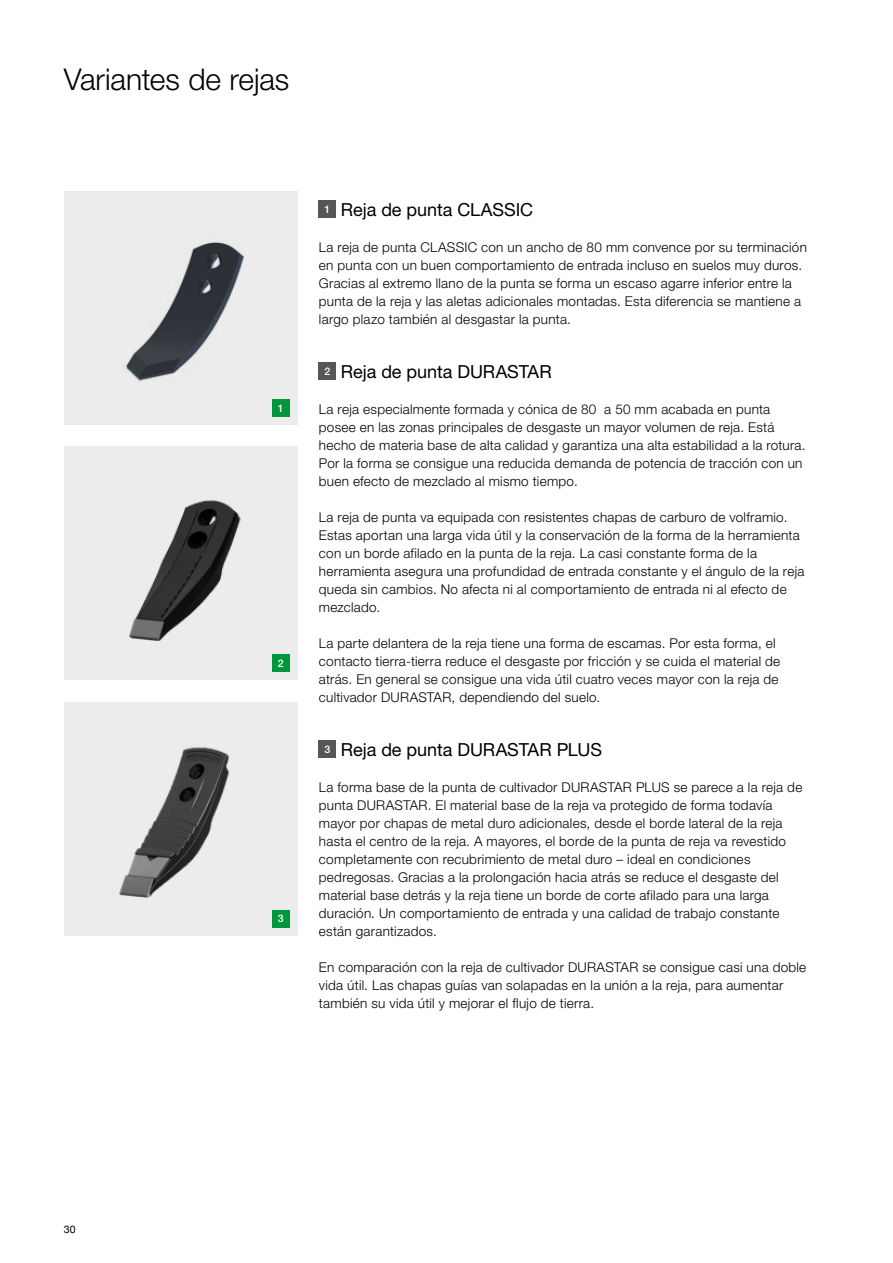
<style>
.page{position:relative;width:893px;height:1263px;background:#fff}
.page>*{position:absolute;margin:0;border:0;box-sizing:border-box;transform-origin:0 0}
.t1{font:300 30px "Helvetica Neue LTW1 G";letter-spacing:-.005em;color:#000}
.t2{font:18px "Helvetica Neue LTW1 G";letter-spacing:-.005em;color:#000}
.t3{font:300 13.5px/18px "Helvetica Neue LTW1 G";letter-spacing:.02em;color:#000}
.t4{font:500 10.5px "Helvetica Neue LTW1 G";color:#fff}
.t5{font:10.5px "Helvetica Neue";color:#000}
</style>
<div class="page">
<img style="left:64px;top:446px;width:234px;height:234px">
<img style="left:64px;top:191px;width:234px;height:234px">
<img style="left:64px;top:702px;width:234px;height:233px">
<div style="left:272px;top:910px;width:17px;height:17px;background:#00963e"></div>
<div style="left:272px;top:655px;width:17px;height:17px;background:#00963e"></div>
<div style="left:272px;top:400px;width:17px;height:17px;background:#00963e"></div>
<div style="left:319px;top:201px;width:17px;height:17px;background:#565655"></div>
<div style="left:319px;top:363px;width:17px;height:17px;background:#565655"></div>
<div style="left:319px;top:741px;width:17px;height:17px;background:#565655"></div>
<h1 class="t1" style="left:64px;top:61px;width:227px">Variantes de rejas</h1>
<p class="t4" style="left:278px;top:402px;width:7px">1</p>
<p class="t4" style="left:278px;top:657px;width:7px">2</p>
<p class="t4" style="left:278px;top:912px;width:7px">3</p>
<h2 class="t2" style="left:324px;top:199px;width:210px"><sup>1</sup> Reja de punta CLASSIC</h2>
<p class="t3" style="left:319px;top:238px;width:489px">La reja de punta CLASSIC con un ancho de 80 mm convence por su terminación en punta con un buen comportamiento de entrada incluso en suelos muy duros.<br>Gracias al extremo llano de la punta se forma un escaso agarre inferior entre la punta de la reja y las aletas adicionales montadas. Esta diferencia se mantiene a largo plazo también al desgastar la punta.</p>
<h2 class="t2" style="left:324px;top:361px;width:229px"><sup>2</sup> Reja de punta DURASTAR</h2>
<p class="t3" style="left:319px;top:400px;width:488px">La reja especialmente formada y cónica de 80 a 50 mm acabada en punta posee en las zonas principales de desgaste un mayor volumen de reja. Está hecho de materia base de alta calidad y garantiza una alta estabilidad a la rotura.<br>Por la forma se consigue una reducida demanda de potencia de tracción con un buen efecto de mezclado al mismo tiempo.</p>
<p class="t3" style="left:319px;top:508px;width:487px">La reja de punta va equipada con resistentes chapas de carburo de volframio.<br>Estas aportan una larga vida útil y la conservación de la forma de la herramienta con un borde afilado en la punta de la reja. La casi constante forma de la herramienta asegura una profundidad de entrada constante y el ángulo de la reja queda sin cambios. No afecta ni al comportamiento de entrada ni al efecto de mezclado.</p>
<p class="t3" style="left:319px;top:634px;width:463px">La parte delantera de la reja tiene una forma de escamas. Por esta forma, el contacto tierra-tierra reduce el desgaste por fricción y se cuida el material de atrás. En general se consigue una vida útil cuatro veces mayor con la reja de cultivador DURASTAR, dependiendo del suelo.</p>
<h2 class="t2" style="left:324px;top:739px;width:279px"><sup>3</sup> Reja de punta DURASTAR PLUS</h2>
<p class="t3" style="left:319px;top:778px;width:485px">La forma base de la punta de cultivador DURASTAR PLUS se parece a la reja de punta DURASTAR. El material base de la reja va protegido de forma todavía mayor por chapas de metal duro adicionales, desde el borde lateral de la reja hasta el centro de la reja. A mayores, el borde de la punta de reja va revestido completamente con recubrimiento de metal duro – ideal en condiciones pedregosas. Gracias a la prolongación hacia atrás se reduce el desgaste del material base detrás y la reja tiene un borde de corte afilado para una larga duración. Un comportamiento de entrada y una calidad de trabajo constante están garantizados.</p>
<p class="t3" style="left:319px;top:958px;width:489px">En comparación con la reja de cultivador DURASTAR se consigue casi una doble vida útil. Las chapas guías van solapadas en la unión a la reja, para aumentar también su vida útil y mejorar el flujo de tierra.</p>
<p class="t5" style="left:64px;top:1222px;width:13px">30</p>
</div>
